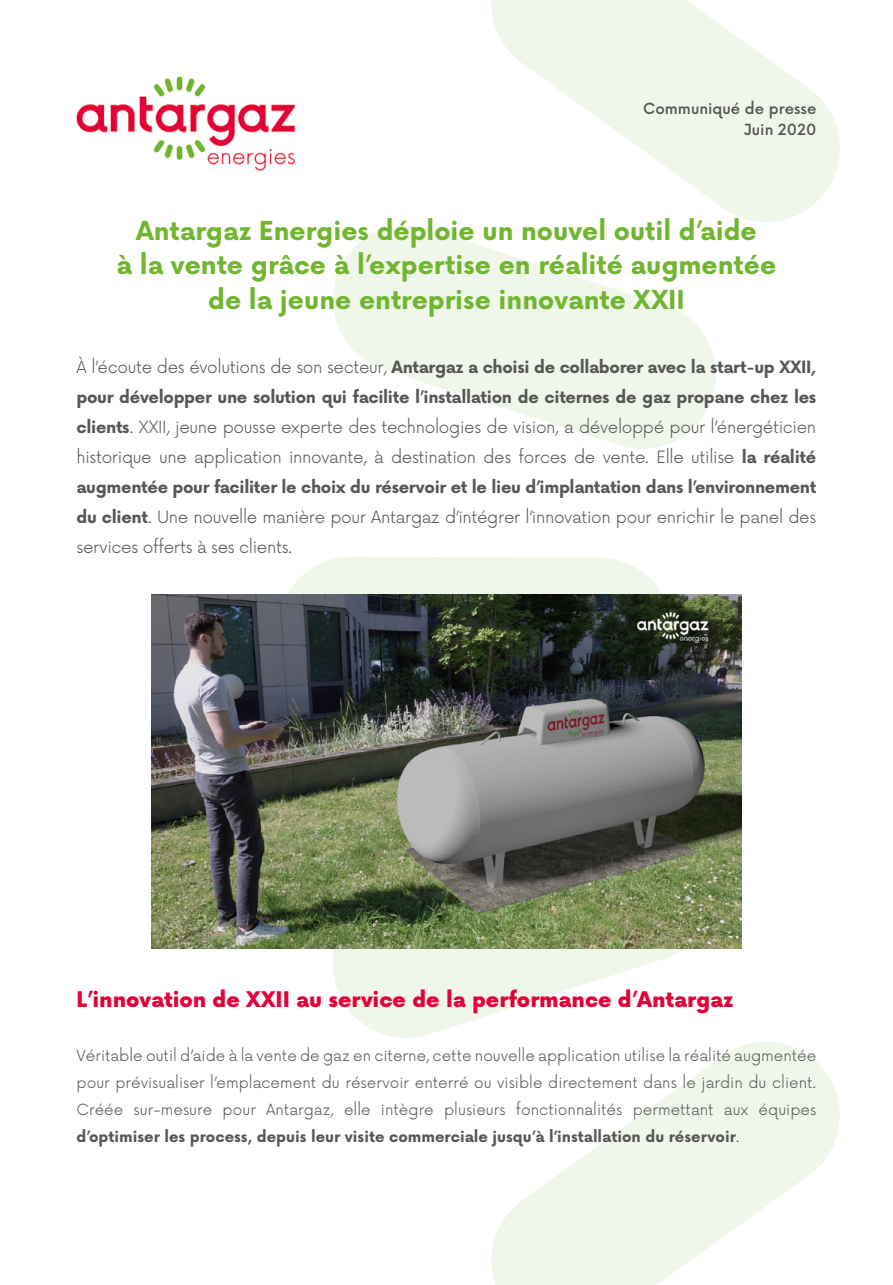
<style>
.page{position:relative;width:893px;height:1285px;background:#fff}
.page>*{position:absolute;margin:0;border:0;box-sizing:border-box;transform-origin:0 0}
.t1{font:700 25.5px/34.5px "Now Alt";color:#70b62f;text-align:center}
.t2{font:900 21px "Now Alt";color:#e40138}
.t3{font:300 16.5px/30px "Now Alt";letter-spacing:-.02em;color:#575756;text-align:justify}
.t4{font:300 15px/27px "Now Alt";color:#575756;text-align:justify}
.t5{font:500 15px/21px "Now Alt";color:#575756;text-align:right}
.s1{font-weight:700}
</style>
<div class="page">
<svg style="left:491px;top:1042px;width:349px;height:242px;fill:#f0f7ea"></svg>
<svg style="left:324px;top:948px;width:392px;height:98px"></svg>
<svg style="left:287px;top:557px;width:375px;height:37px;fill:#f0f7ea"></svg>
<svg style="left:491px;top:0;width:349px;height:222px;fill:#f0f7ea"></svg>
<svg style="left:333px;top:217px;width:383px;height:232px;fill:#f0f7ea"></svg>
<img style="left:76px;top:76px;width:220px;height:95px">
<img style="left:151px;top:594px;width:591px;height:354px">
<p class="t5" style="left:643px;top:97px;width:175px">Communiqué de presse<br>Juin 2020</p>
<h1 class="t1" style="left:117px;top:212px;width:661px">Antargaz Energies déploie un nouvel outil d’aide<br>à la vente grâce à l’expertise en réalité augmentée de la jeune entreprise innovante XXII</h1>
<p class="t3" style="left:77px;top:351px;width:741px">À l’écoute des évolutions de son secteur, <span class="s1">Antargaz a choisi de collaborer avec la start-up XXII, pour développer une solution qui facilite l’installation de citernes de gaz propane chez les clients</span>. XXII, jeune pousse experte des technologies de vision, a développé pour l’énergéticien historique une application innovante, à destination des forces de vente. Elle utilise <span class="s1">la réalité augmentée pour faciliter le choix du réservoir et le lieu d’implantation dans l’environnement du client</span>. Une nouvelle manière pour Antargaz d’intégrer l’innovation pour enrichir le panel des services offerts à ses clients.</p>
<p class="t2" style="left:77px;top:984px;width:658px">L’innovation de XXII au service de la performance d’Antargaz</p>
<p class="t4" style="left:77px;top:1040px;width:741px">Véritable outil d’aide à la vente de gaz en citerne, cette nouvelle application utilise la réalité augmentée pour prévisualiser l’emplacement du réservoir enterré ou visible directement dans le jardin du client.<br>Créée sur-mesure pour Antargaz, elle intègre plusieurs fonctionnalités permettant aux équipes <span class="s1">d’optimiser les process, depuis leur visite commerciale jusqu’à l’installation du réservoir</span>.</p>
</div>
